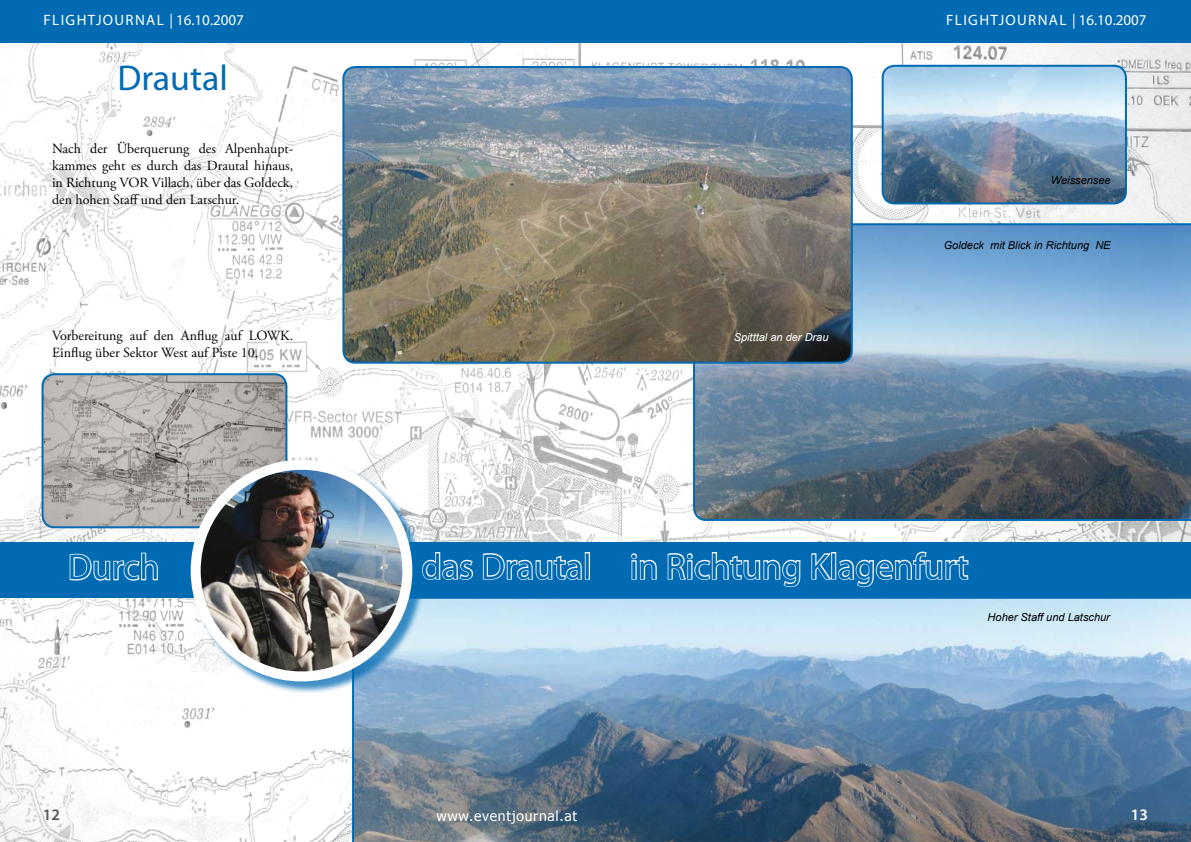
<style>
.page{position:relative;width:1191px;height:842px;background:#fff}
.page>*{position:absolute;margin:0;border:0;box-sizing:border-box;transform-origin:0 0}
.t1{font:36px "Myriad Pro";color:#006ab2}
.t2{font:600 16px "Myriad Pro";color:#58585a}
.t3{font:600 16px "Myriad Pro";color:#fff}
.t4{font:15px "Myriad Pro";letter-spacing:.09em;color:#fff}
.t5{font:14px/17px "Adobe Garamond Pro";color:#000;text-align:justify}
.t6{font:14px "Tahoma";letter-spacing:.05em;color:#fff}
.t7{font:italic 11px "Arial";color:#000}
.t8{font:italic 11px "Arial";color:#fff}
</style>
<div class="page">
<img style="left:0;top:43px;width:1191px;height:799px">
<svg style="left:352px;top:597px;width:839px;height:245px;background:#7a98b1"></svg>
<div style="left:0;top:542px;width:1191px;height:55px;background:#006ab2"></div>
<div style="left:0;top:0;width:595px;height:43px;background:#006ab2"></div>
<svg style="left:69px;top:552px;width:89px;height:29px"></svg>
<svg style="left:425px;top:552px;width:49px;height:28px"></svg>
<svg style="left:482px;top:553px;width:101px;height:27px"></svg>
<div style="left:585px;top:552px;width:5px;height:28px;border:2px solid #fff"></div>
<svg style="left:631px;top:553px;width:26px;height:27px"></svg>
<svg style="left:667px;top:552px;width:134px;height:36px"></svg>
<svg style="left:811px;top:551px;width:158px;height:37px"></svg>
<div style="left:595px;top:0;width:596px;height:43px;background:#006ab2"></div>
<img style="left:882px;top:66px;width:244px;height:137px;border-radius:12px">
<div style="left:881px;top:65px;width:246px;height:139px;border:2px solid #006ab2;border-radius:12px"></div>
<svg style="left:693px;top:223px;width:498px;height:298px;background:#6b89a3"></svg>
<img style="left:343px;top:67px;width:509px;height:296px;border-radius:12px">
<div style="left:342px;top:66px;width:511px;height:298px;border:2px solid #006ab2;border-radius:12px"></div>
<svg style="left:118px;top:64px;width:102px;height:29px"></svg>
<img style="left:43px;top:374px;width:243px;height:153px;border-radius:12px">
<div style="left:42px;top:373px;width:245px;height:155px;border:2px solid #006ab2;border-radius:12px"></div>
<div style="left:192px;top:461px;width:233px;height:233px;background:#006ab2;opacity:.75"></div>
<img style="left:196px;top:465px;width:211px;height:211px;border-radius:50%">
<div style="left:191px;top:460px;width:221px;height:221px;border:10px solid #fff;border-radius:50%"></div>
<p class="t4" style="left:44px;top:11px;width:202px">FlIGHTJournal | 16.10.2007</p>
<p class="t4" style="left:946px;top:11px;width:202px">FlIGHTJournal | 16.10.2007</p>
<h1 class="t1" style="left:117px;top:56px;width:112px">Drautal</h1>
<p class="t5" style="left:52px;top:141px;width:243px">Nach der Überquerung des Alpenhaupt&shy;kammes geht es durch das Drautal hinaus, in Richtung VOR Villach, über das Goldeck, den hohen Staff und den Latschur.</p>
<p class="t5" style="left:52px;top:328px;width:243px">Vorbereitung auf den Anflug auf LOWK.<br>Einflug über Sektor West auf Piste 10.</p>
<p class="t8" style="left:733px;top:330px;width:96px">Spitttal an der Drau</p>
<p class="t7" style="left:1051px;top:173px;width:61px">Weissensee</p>
<p class="t7" style="left:943px;top:238px;width:168px">Goldeck mit Blick in Richtung NE</p>
<h1 class="t1" style="left:68px;top:545px;width:93px">Durch</h1>
<h1 class="t1" style="left:421px;top:544px;width:548px">das Drautal in Richtung Klagenfurt</h1>
<p class="t7" style="left:987px;top:610px;width:124px">Hoher Staff und Latschur</p>
<p class="t2" style="left:43px;top:804px;width:19px">12</p>
<p class="t6" style="left:436px;top:806px;width:142px">www.eventjournal.at</p>
<p class="t3" style="left:1130px;top:804px;width:17px">13</p>
</div>
